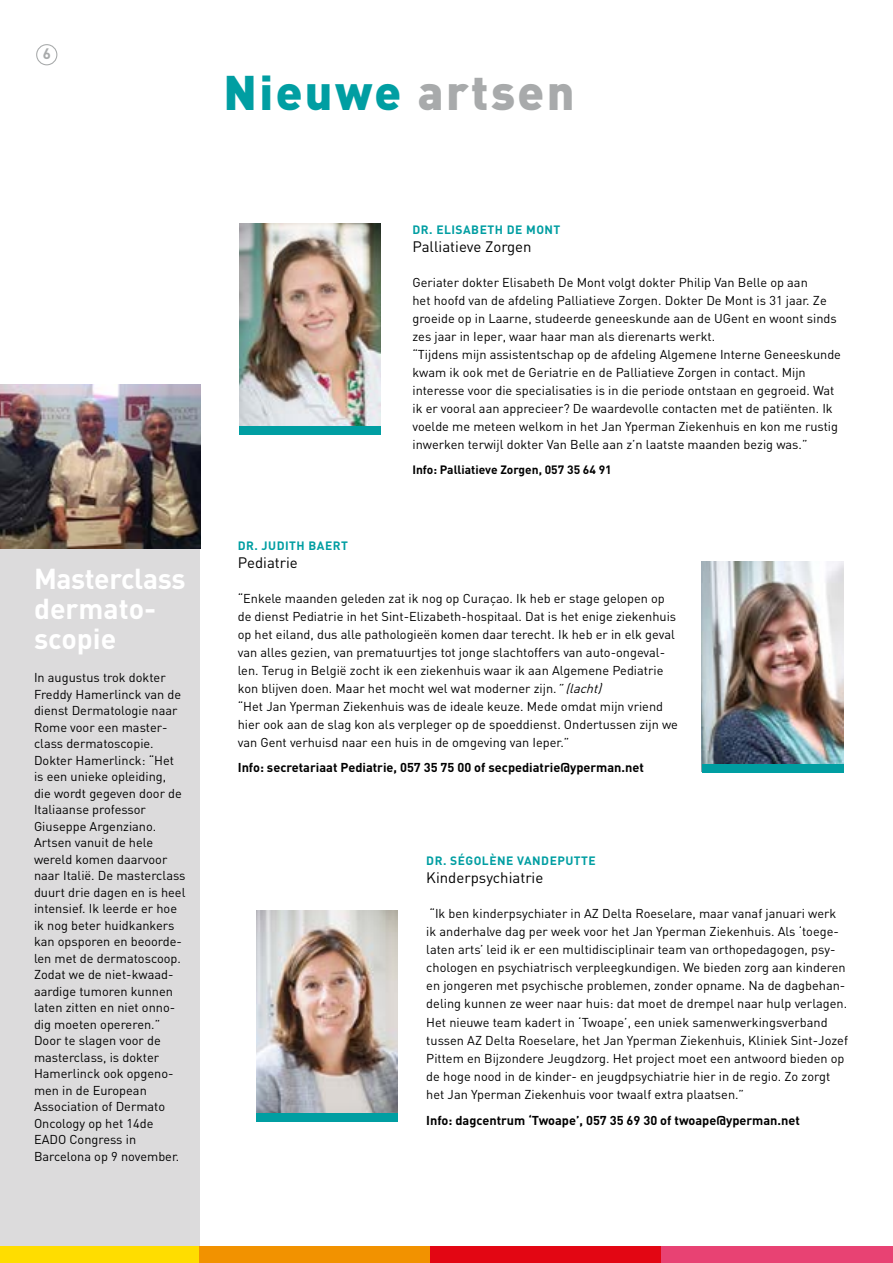
<style>
.page{position:relative;width:893px;height:1263px;background:#fff}
.page>*{position:absolute;margin:0;border:0;box-sizing:border-box;transform-origin:0 0}
.t1{font:900 48px "DIN";letter-spacing:.05em;color:#009ea2}
.t2{font:700 28.5px/30px "DIN";letter-spacing:-.01em;color:#fff}
.t3{font:15px "DIN";color:#000}
.t4{font:700 15px "DIN";color:#a8aaab}
.t5{font:12.75px/16.5px "DIN";color:#000}
.t6{font:700 12.75px "DIN";color:#000}
.t7{font:700 12px "DIN";letter-spacing:.04em;color:#009ea2}
.t8{font:700 12px "DIN";color:#000}
.s1{color:#a8aaab}
.s2{font-style:italic}
</style>
<div class="page">
<div style="left:0;top:1246px;width:200px;height:17px;background:#fd0"></div>
<div style="left:200px;top:1246px;width:231px;height:17px;background:#f29200"></div>
<div style="left:431px;top:1246px;width:231px;height:17px;background:#e30613"></div>
<div style="left:662px;top:1246px;width:231px;height:17px;background:#e84273"></div>
<div style="left:36px;top:44px;width:21px;height:21px;border:1px solid #a8aaab;border-radius:50%"></div>
<img style="left:702px;top:561px;width:141px;height:203px">
<div style="left:702px;top:764px;width:141px;height:8px;background:#009ea2"></div>
<img style="left:256px;top:910px;width:141px;height:203px">
<div style="left:256px;top:1113px;width:141px;height:8px;background:#009ea2"></div>
<img style="left:240px;top:224px;width:141px;height:202px">
<div style="left:240px;top:426px;width:141px;height:9px;background:#009ea2"></div>
<div style="left:0;top:385px;width:200px;height:861px;background:#dcdbdc"></div>
<img style="left:0;top:385px;width:200px;height:163px">
<p class="t4" style="left:43px;top:44px;width:10px">6</p>
<h1 class="t1" style="left:224px;top:60px;width:353px">Nieuwe <span class="s1">artsen</span></h1>
<h2 class="t2" style="left:34px;top:563px;width:153px">Masterclass dermato&shy;scopie</h2>
<p class="t5" style="left:34px;top:669px;width:153px">In augustus trok dokter<br>Freddy Hamerlinck van de dienst Dermatologie naar<br>Rome voor een master&shy;class dermatoscopie.<br>Dokter Hamerlinck: “Het is een unieke opleiding, die wordt gegeven door de<br>Italiaanse professor<br>Giuseppe Argenziano.<br>Artsen vanuit de hele wereld komen daarvoor naar Italië. De masterclass duurt drie dagen en is heel intensief. Ik leerde er hoe ik nog beter huidkankers kan opsporen en beoorde&shy;len met de dermatoscoop.<br>Zodat we de niet-kwaad&shy;aardige tumoren kunnen laten zitten en niet onno&shy;dig moeten opereren.”<br>Door te slagen voor de masterclass, is dokter<br>Hamerlinck ook opgeno&shy;men in de European<br>Association of Dermato<br>Oncology op het 14de<br>EADO Congress in<br>Barcelona op 9 november.</p>
<p class="t7" style="left:412px;top:221px;width:149px">DR. ELISABETH DE MONT</p>
<p class="t3" style="left:412px;top:237px;width:121px">Palliatieve Zorgen</p>
<p class="t5" style="left:412px;top:273px;width:430px;line-height:18px">Geriater dokter Elisabeth De Mont volgt dokter Philip Van Belle op aan<br>het hoofd van de afdeling Palliatieve Zorgen. Dokter De Mont is 31 jaar. Ze groeide op in Laarne, studeerde geneeskunde aan de UGent en woont sinds zes jaar in Ieper, waar haar man als dierenarts werkt.<br>“Tijdens mijn assistentschap op de afdeling Algemene Interne Geneeskunde kwam ik ook met de Geriatrie en de Palliatieve Zorgen in contact. Mijn interesse voor die specialisaties is in die periode ontstaan en gegroeid. Wat ik er vooral aan apprecieer? De waardevolle contacten met de patiënten. Ik voelde me meteen welkom in het Jan Yperman Ziekenhuis en kon me rustig inwerken terwijl dokter Van Belle aan z’n laatste maanden bezig was.”</p>
<p class="t8" style="left:412px;top:461px;width:201px">Info: Palliatieve Zorgen, 057 35 64 91</p>
<p class="t7" style="left:238px;top:538px;width:112px">DR. JUDITH BAERT</p>
<p class="t3" style="left:238px;top:553px;width:62px">Pediatrie</p>
<p class="t5" style="left:238px;top:589px;width:442px;line-height:18px">“Enkele maanden geleden zat ik nog op Curaçao. Ik heb er stage gelopen op de dienst Pediatrie in het Sint-Elizabeth-hospitaal. Dat is het enige ziekenhuis op het eiland, dus alle pathologieën komen daar terecht. Ik heb er in elk geval van alles gezien, van prematuurtjes tot jonge slachtoffers van auto-ongeval&shy;len. Terug in België zocht ik een ziekenhuis waar ik aan Algemene Pediatrie kon blijven doen. Maar het mocht wel wat moderner zijn.<span class="s2">”(lacht)<br></span>“Het Jan Yperman Ziekenhuis was de ideale keuze. Mede omdat mijn vriend hier ook aan de slag kon als verpleger op de spoeddienst. Ondertussen zijn we van Gent verhuisd naar een huis in de omgeving van Ieper.”</p>
<p class="t6" style="left:238px;top:759px;width:408px">Info: secretariaat Pediatrie, 057 35 75 00 of secpediatrie@yperman.net</p>
<p class="t7" style="left:426px;top:853px;width:171px">DR. SÉGOLÈNE VANDEPUTTE</p>
<p class="t3" style="left:426px;top:869px;width:119px">Kinderpsychiatrie</p>
<p class="t5" style="left:426px;top:905px;width:423px;line-height:18px">“Ik ben kinderpsychiater in AZ Delta Roeselare, maar vanaf januari werk<br>ik anderhalve dag per week voor het Jan Yperman Ziekenhuis. Als ‘toege&shy;laten arts’ leid ik er een multidisciplinair team van orthopedagogen, psy&shy;chologen en psychiatrisch verpleegkundigen. We bieden zorg aan kinderen en jongeren met psychische problemen, zonder opname. Na de dagbehan&shy;deling kunnen ze weer naar huis: dat moet de drempel naar hulp verlagen.<br>Het nieuwe team kadert in ‘Twoape’, een uniek samenwerkingsverband tussen AZ Delta Roeselare, het Jan Yperman Ziekenhuis, Kliniek Sint-Jozef Pittem en Bijzondere Jeugdzorg. Het project moet een antwoord bieden op de hoge nood in de kinder- en jeugdpsychiatrie hier in de regio. Zo zorgt het Jan Yperman Ziekenhuis voor twaalf extra plaatsen.”</p>
<p class="t6" style="left:426px;top:1112px;width:375px">Info: dagcentrum ‘Twoape’, 057 35 69 30 of twoape@yperman.net</p>
</div>
